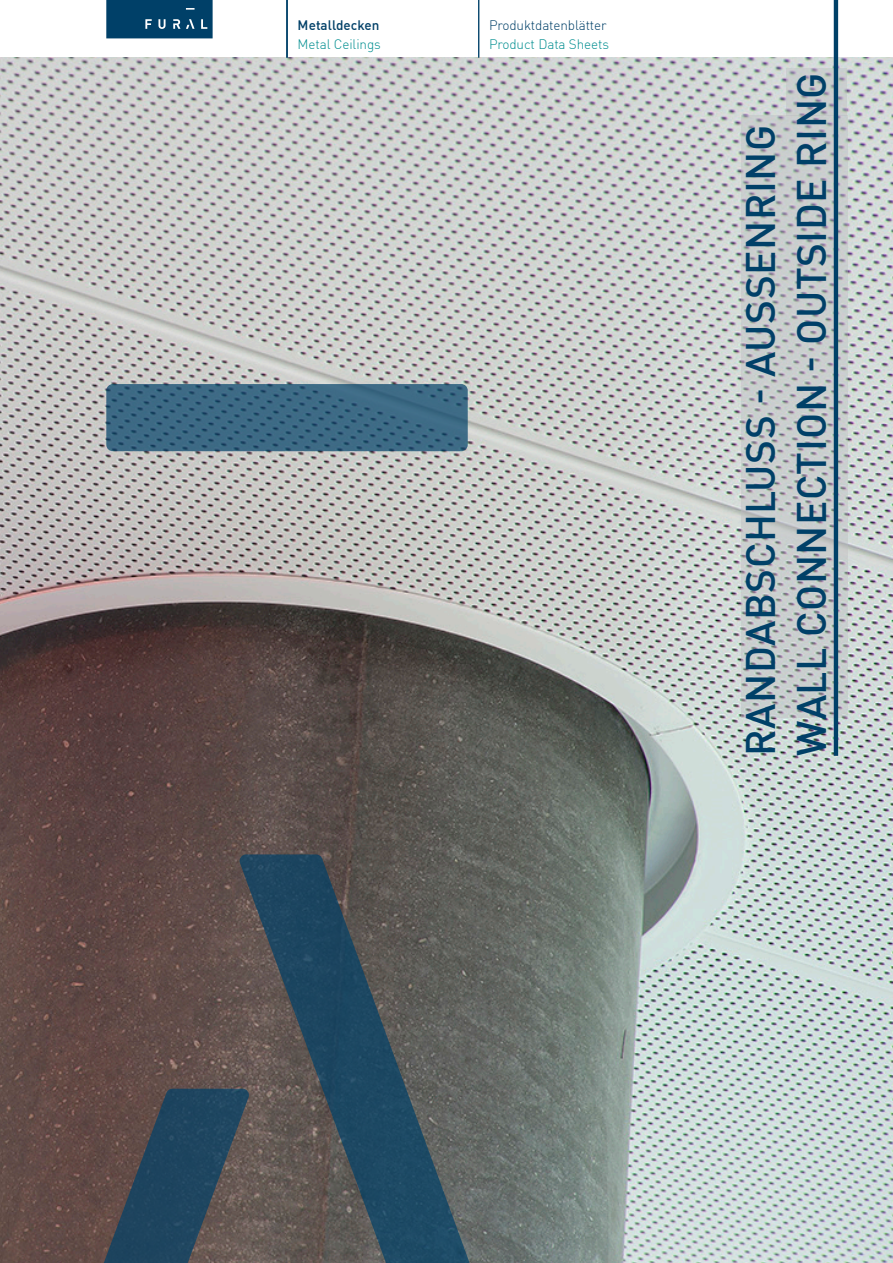
<style>
.page{position:relative;width:893px;height:1263px;background:#fff}
.page>*{position:absolute;margin:0;border:0;box-sizing:border-box;transform-origin:0 0}
.Fural_DIN_Medium_27{font:500 40.5px/51px "DIN Pro";letter-spacing:.015em;color:#004068}
.t1{font:300 13.5px "DIN Pro";letter-spacing:-.01em;color:#008e90}
.t2{font:300 13.5px "DIN Pro";letter-spacing:-.01em;color:#004068}
.t3{font:500 13.5px "DIN Pro";letter-spacing:.005em;color:#004068}
</style>
<div class="page">
<svg style="left:106px;top:0;width:107px;height:38px;background:#0c496f"></svg>
<img style="left:0;top:58px;width:893px;height:1205px">
<svg style="left:741px;top:115px;width:106px;height:602px;background:#c1c5c6"></svg>
<svg style="left:787px;top:68px;width:60px;height:47px;background:#c1c4c7"></svg>
<hr style="left:834px;top:0;width:4px;height:756px;background:#004068">
<svg style="left:99px;top:1089px;width:139px;height:174px;background:#3b4a57"></svg>
<svg style="left:238px;top:854px;width:236px;height:409px;background:#49555b"></svg>
<svg style="left:106px;top:384px;width:362px;height:67px;background:#3a6681"></svg>
<hr style="left:286px;top:0;width:2px;height:58px;background:#004068">
<hr style="left:478px;top:0;width:1px;height:58px;background:#004068">
<p class="t3" style="left:298px;top:14px;width:83px">Metalldecken</p>
<p class="t2" style="left:489px;top:14px;width:119px">Produktdatenblätter</p>
<p class="t1" style="left:298px;top:34px;width:85px">Metal Ceilings</p>
<p class="t1" style="left:489px;top:34px;width:122px">Product Data Sheets</p>
<p class="Fural_DIN_Medium_27" style="left:732px;top:756px;width:685px;rotate:-90deg">RANDABSCHLUSS - AUSSENRING<br>WALL CONNECTION - OUTSIDE RING</p>
</div>
